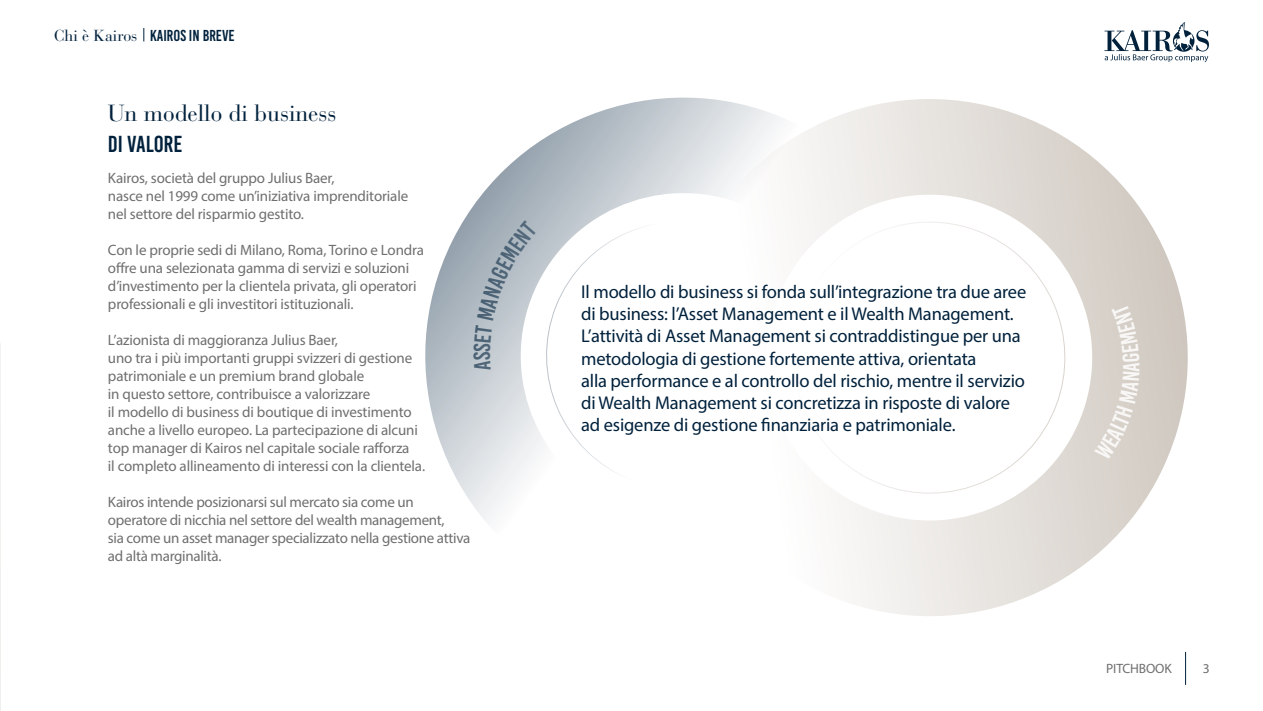
<style>
.page{position:relative;width:1263px;height:711px;background:#fff}
.page>*{position:absolute;margin:0;border:0;box-sizing:border-box;transform-origin:0 0}
.t1{font:23.1px "Bauer Bodoni";color:#00213c}
.t2{font:23.1px "Bebas Kai";color:#00213c}
.t3{font:18.45px/22.2px "Myriad Pro";letter-spacing:-.01em;color:#00213c}
.t4{font:15.9px "Bebas Kai";color:#00213c}
.t5{font:15px/18px "Myriad Pro";letter-spacing:-.01em;color:#706f6f}
.t6{font:13.5px "Myriad Pro";letter-spacing:-.01em;color:#706f6f}
.s1{font-family:"Bauer Bodoni"}
</style>
<div class="page">
<svg style="left:0;top:343px;width:1px;height:367px"></svg>
<svg style="left:143px;top:28px;width:1px;height:13px"></svg>
<svg style="left:425px;top:101px;width:216px;height:422px"></svg>
<svg style="left:528px;top:203px;width:113px;height:303px"></svg>
<svg style="left:641px;top:97px;width:547px;height:519px"></svg>
<svg style="left:777px;top:204px;width:305px;height:306px"></svg>
<svg style="left:1104px;top:22px;width:105px;height:40px"></svg>
<hr style="left:1185px;top:651px;width:1px;height:33px;background:#00213c">
<svg style="left:473px;top:220px;width:64px;height:150px;background:#bdc5cc"></svg>
<div style="left:1094px;top:304px;width:46px;height:156px;background:#d7d1ca"></div>
<p class="t4" style="left:54px;top:27px;width:182px"><span class="s1">Chi è Kairos</span> KAIROS IN BREVE</p>
<p class="t1" style="left:108px;top:99px;width:230px">Un modello di business</p>
<p class="t2" style="left:108px;top:131px;width:76px">DI VALORE</p>
<p class="t5" style="left:108px;top:169px;width:302px">Kairos, società del gruppo Julius Baer,<br>nasce nel 1999 come un’iniziativa imprenditoriale nel settore del risparmio gestito.</p>
<p class="t5" style="left:108px;top:241px;width:318px">Con le proprie sedi di Milano, Roma, Torino e Londra offre una selezionata gamma di servizi e soluzioni d’investimento per la clientela privata, gli operatori professionali e gli investitori istituzionali.</p>
<p class="t5" style="left:108px;top:331px;width:319px">L’azionista di maggioranza Julius Baer,<br>uno tra i più importanti gruppi svizzeri di gestione patrimoniale e un premium brand globale<br>in questo settore, contribuisce a valorizzare<br>il modello di business di boutique di investimento anche a livello europeo. La partecipazione di alcuni top manager di Kairos nel capitale sociale rafforza<br>il completo allineamento di interessi con la clientela.</p>
<p class="t5" style="left:108px;top:493px;width:307px">Kairos intende posizionarsi sul mercato sia come un</p>
<p class="t5" style="left:108px;top:511px;width:364px">operatore di nicchia nel settore del wealth management,<br>sia come un asset manager specializzato nella gestione attiva ad altà marginalità.</p>
<p class="t3" style="left:581px;top:280px;width:447px">Il modello di business si fonda sull’integrazione tra due aree di business: l’Asset Management e il Wealth Management.<br>L’attività di Asset Management si contraddistingue per una metodologia di gestione fortemente attiva, orientata<br>alla performance e al controllo del rischio, mentre il servizio di Wealth Management si concretizza in risposte di valore ad esigenze di gestione finanziaria e patrimoniale.</p>
<p class="t6" style="left:1106px;top:660px;width:67px">PITCHBOOK</p>
<p class="t6" style="left:1203px;top:660px;width:8px">3</p>
</div>
